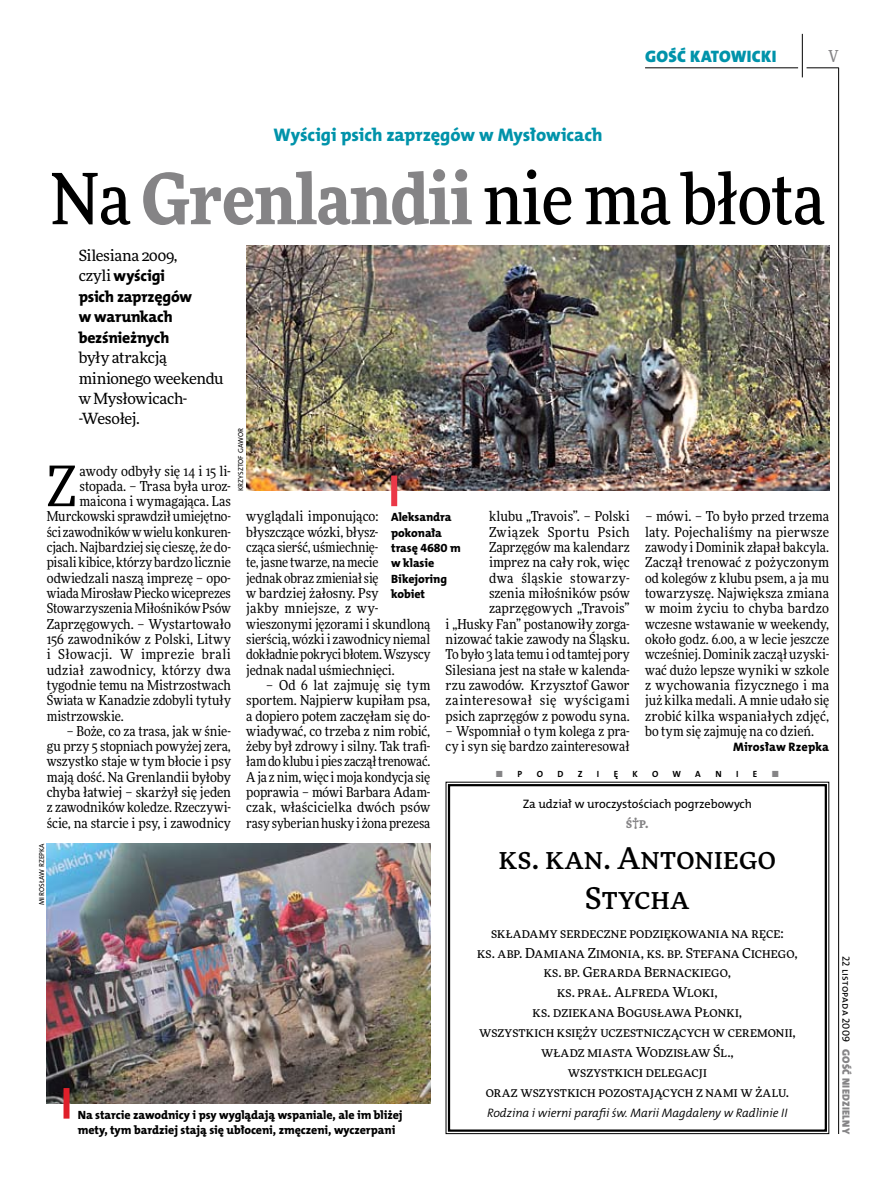
<style>
.page{position:relative;width:893px;height:1191px;background:#fff}
.page>*{position:absolute;margin:0;border:0;box-sizing:border-box;transform-origin:0 0}
.t1{font:500 70.5px "Freeday Narrow";letter-spacing:-.01em;color:#000}
.t2{font:55.95px "Freeday Narrow News";color:#000}
.t3{font:500 30px/40.7px "Freeday";letter-spacing:.01em;color:#000;text-align:center}
.t4{font:18.3px "The Mix HP8 Ex Bld";color:#0093aa}
.t5{font:16.65px "The Mix HP9 Blk";letter-spacing:.02em;color:#0093aa}
.t6{font:500 16.5px "Freeday Narrow";color:#858486;scale:.9 1}
.t7{font:15.75px/20.4px "The Mix HP8 Ex Bld";letter-spacing:-.015em;color:#000}
.t8{font:15.45px/20.4px "Freeday News";letter-spacing:-.02em;color:#000}
.t9{font:13.65px/15.3px "Freeday Narrow News";color:#000;text-align:justify}
.t10{font:13.65px/20px "Freeday News";letter-spacing:.01em;color:#000;text-align:center}
.t11{font:13.65px "Freeday Narrow News";letter-spacing:.025em;color:#000}
.t12{font:900 13.65px "Freeday Narrow";color:#858486}
.t13{font:12.3px "The Mix HP4 Se Lig IT";letter-spacing:-.005em;color:#000}
.t14{font:12.3px "The Mix HP5 Plain";letter-spacing:-.005em;color:#000}
.t15{font:12.3px "The Mix HP8 Ex Bld";letter-spacing:.015em;color:#000}
.t16{font:12px/15.3px "The Mix HP8 Ex Bld";letter-spacing:-.005em;color:#000}
.t17{font:10.5px "The Mix HP5 Plain";letter-spacing:.02em;color:#000}
.t18{font:10.5px "The Mix HP9 Blk";letter-spacing:.025em;color:#858486}
.t19{font:9px "The Mix HP7 Bld";color:#000}
.t20{font:9px "The Mix HP7 Bld";color:#858486}
.t21{font:7.2px "The Mix HP5 Plain";letter-spacing:.015em;color:#000}
.s1{font-weight:900;color:#858486}
.s2{font-family:"Freeday News";font-size:15.45px}
.s3{color:#000}
</style>
<div class="page">
<hr style="left:838px;top:68px;width:1px;height:1066px;background:#000">
<hr style="left:802px;top:34px;width:1px;height:43px;background:#000">
<hr style="left:806px;top:68px;width:33px;height:1px;background:#000">
<hr style="left:645px;top:68px;width:153px;height:1px;background:#000">
<img style="left:47px;top:843px;width:383px;height:260px">
<svg style="left:445px;top:781px;width:385px;height:353px"></svg>
<div style="left:448px;top:784px;width:379px;height:347px;border:2px solid #000"></div>
<img style="left:246px;top:246px;width:583px;height:245px">
<div style="left:64px;top:1088px;width:6px;height:30px;background:#df1f2a"></div>
<div style="left:391px;top:475px;width:6px;height:31px;background:#eb3848"></div>
<p class="t5" style="left:645px;top:46px;width:133px">GOŚĆ KATOWICKI</p>
<p class="t6" style="left:828px;top:46px;width:13px">V</p>
<h3 class="t4" style="left:273px;top:123px;width:331px">Wyścigi psich zaprzęgów w Mysłowicach</h3>
<h1 class="t1" style="left:51px;top:155px;width:776px">Na <span class="s1">Grenlandii</span> nie ma błota</h1>
<p class="t8" style="left:79px;top:245px;width:100px">Silesiana 2009,</p>
<p class="t7" style="left:79px;top:266px;width:115px"><span class="s2">czyli</span> wyścigi psich zaprzęgów w warunkach bezśnieżnych</p>
<p class="t8" style="left:79px;top:347px;width:147px">były atrakcją minionego weekendu w Mysłowicach--Wesołej.</p>
<p class="t21" style="left:236px;top:491px;width:63px;rotate:-90deg">Krzysztof Gawor</p>
<h2 class="t2" style="left:47px;top:452px;width:31px">Z</h2>
<p class="t9" style="left:80px;top:463px;width:153px">awody odbyły się 14 i 15 li-</p>
<p class="t9" style="left:80px;top:478px;width:153px">stopada. – Trasa była uroz-</p>
<p class="t9" style="left:80px;top:493px;width:153px">maicona i wymagająca. Las</p>
<p class="t9" style="left:47px;top:509px;width:186px">Murckowski sprawdził umiejętno-</p>
<p class="t9" style="left:47px;top:524px;width:186px">ści zawodników wwielu konkuren-</p>
<p class="t9" style="left:47px;top:539px;width:186px">cjach. Najbardziej się cieszę, że do-</p>
<p class="t9" style="left:47px;top:555px;width:186px">pisali kibice, którzy bardzo licznie</p>
<p class="t9" style="left:47px;top:570px;width:186px">odwiedzali naszą imprezę – opo-</p>
<p class="t9" style="left:47px;top:585px;width:186px">wiada Mirosław Piecko wiceprezes</p>
<p class="t9" style="left:47px;top:600px;width:186px">Stowarzyszenia Miłośników Psów</p>
<p class="t9" style="left:47px;top:616px;width:186px">Zaprzęgowych. – Wystartowało</p>
<p class="t9" style="left:47px;top:631px;width:186px">156 zawodników z Polski, Litwy</p>
<p class="t11" style="left:47px;top:646px;width:186px">i Słowacji. W imprezie brali</p>
<p class="t11" style="left:47px;top:661px;width:186px">udział zawodnicy, którzy dwa</p>
<p class="t9" style="left:47px;top:677px;width:186px">tygodnie temu na Mistrzostwach</p>
<p class="t9" style="left:47px;top:692px;width:186px">Świata w Kanadzie zdobyli tytuły</p>
<p class="t9" style="left:47px;top:708px;width:78px">mistrzowskie.</p>
<p class="t9" style="left:47px;top:723px;width:186px;text-indent:20px">– Boże, co za trasa, jak w śnie&shy;gu przy 5 stopniach powyżej zera, wszystko staje w tym błocie i psy mają dość. Na Grenlandii byłoby chyba łatwiej – skarżył się jeden z zawodników koledze. Rzeczywi&shy;ście, na starcie i psy, i zawodnicy</p>
<p class="t9" style="left:446px;top:509px;width:186px;text-align:right">klubu „Travois”. – Polski<br>Związek Sportu Psich<br>Zaprzęgów ma kalendarz imprez na cały rok, więc<br>dwa śląskie stowarzy-<br>szenia miłośników psów zaprzęgowych „Travois”<br>i „Husky Fan” postanowiły zorga&shy;nizować takie zawody na Śląsku.<br>To było 3 lata temu i od tamtej pory<br>Silesiana jest na stałe w kalenda&shy;rzu zawodów. Krzysztof Gawor zainteresował się wyścigami psich zaprzęgów z powodu syna.</p>
<p class="t9" style="left:446px;top:723px;width:186px">– Wspomniał o tym kolega z pra&shy;cy i syn się bardzo zainteresował</p>
<p class="t9" style="left:246px;top:509px;width:186px;text-align:left">wyglądali imponująco: błyszczące wózki, błysz-<br>cząca sierść, uśmiechnię-<br>te, jasne twarze, namecie<br>jednak obraz zmieniałsię<br>w bardziej żałosny. Psy<br>jakby mniejsze, z wy&shy;wieszonymi jęzorami i skundloną sierścią, wózki i zawodnicy niemal dokładnie pokryci błotem. Wszyscy jednak nadal uśmiechnięci.</p>
<p class="t9" style="left:246px;top:677px;width:186px;text-indent:20px">– Od 6 lat zajmuję się tym sportem. Najpierw kupiłam psa, a dopiero potem zaczęłam się do&shy;wiadywać, co trzeba z nim robić, żeby był zdrowy i silny. Tak trafi&shy;łam do klubu i pies zaczął trenować.<br>Aja z nim, więc imoja kondycja się poprawia – mówi Barbara Adam&shy;czak, właścicielka dwóch psów rasy syberian husky i żona prezesa</p>
<p class="t9" style="left:645px;top:509px;width:186px">– mówi. – To było przed trzema laty. Pojechaliśmy na pierwsze zawody i Dominik złapał bakcyla.<br>Zaczął trenować z pożyczonym od kolegów z klubu psem, a ja mu towarzyszę. Największa zmiana w moim życiu to chyba bardzo wczesne wstawanie w weekendy, około godz. 6.00, a w lecie jeszcze wcześniej. Dominik zaczął uzyski&shy;wać dużo lepsze wyniki w szkole z wychowania fizycznego i ma już kilka medali. A mnie udało się zrobić kilka wspaniałych zdjęć, bo tym się zajmuję na co dzień.</p>
<p class="t15" style="left:733px;top:739px;width:98px">Mirosław Rzepka</p>
<p class="t16" style="left:391px;top:510px;width:70px">Aleksandra pokonała trasę 4680 m w klasie<br>Bikejoring kobiet</p>
<p class="t20" style="left:495px;top:768px;width:28px">■ <span class="s3">P</span></p>
<p class="t19" style="left:537px;top:768px;width:8px">O</p>
<p class="t19" style="left:557px;top:768px;width:8px">D</p>
<p class="t19" style="left:578px;top:768px;width:6px">Z</p>
<p class="t19" style="left:597px;top:768px;width:4px">I</p>
<p class="t19" style="left:614px;top:768px;width:6px">Ę</p>
<p class="t19" style="left:633px;top:768px;width:6px">K</p>
<p class="t19" style="left:652px;top:768px;width:8px">O</p>
<p class="t19" style="left:673px;top:768px;width:10px">W</p>
<p class="t19" style="left:695px;top:768px;width:7px">A</p>
<p class="t19" style="left:715px;top:768px;width:8px">N</p>
<p class="t19" style="left:736px;top:768px;width:4px">I</p>
<p class="t19" style="left:753px;top:768px;width:6px">E</p>
<p class="t20" style="left:772px;top:768px;width:9px">■</p>
<p class="t14" style="left:523px;top:796px;width:231px">Za udział w uroczystościach pogrzebowych</p>
<p class="t12" style="left:626px;top:814px;width:24px">ś†p.</p>
<h3 class="t3" style="left:499px;top:837px;width:279px">ks. kan. Antoniego<br>Stycha</h3>
<p class="t10" style="left:477px;top:922px;width:322px">składamy serdeczne podziękowania na ręce:<br>ks. abp. Damiana Zimonia, ks. bp. Stefana Cichego, ks. bp. Gerarda Bernackiego,<br>ks. prał. Alfreda Wloki,<br>ks. dziekana Bogusława Płonki,<br>wszystkich księży uczestniczących w ceremonii, władz miasta Wodzisław Śl.,<br>wszystkich delegacji<br>oraz wszystkich pozostających z nami w żalu.</p>
<p class="t13" style="left:487px;top:1104px;width:302px">Rodzina i wierni parafii św. Marii Magdaleny w Radlinie II</p>
<p class="t21" style="left:37px;top:905px;width:63px;rotate:-90deg">Mirosław Rzepka</p>
<p class="t16" style="left:78px;top:1107px;width:326px">Na starcie zawodnicy i psy wyglądają wspaniale, ale im bliżej mety, tym bardziej stają się ubłoceni, zmęczeni, wyczerpani</p>
<p class="t17" style="left:853px;top:955px;width:88px;rotate:90deg">22 listopada 2009</p>
<p class="t18" style="left:853px;top:1049px;width:86px;rotate:90deg">GOŚĆ NIEDZIELNY</p>
</div>
